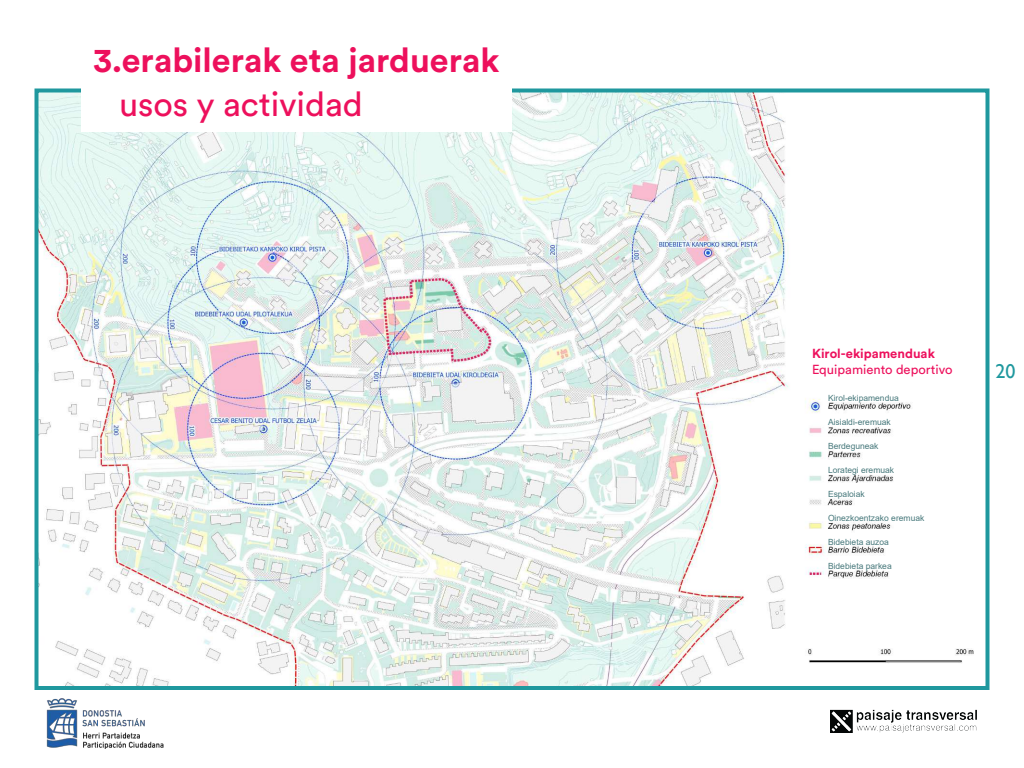
<style>
.page{position:relative;width:1024px;height:768px;background:#fff}
.page>*{position:absolute;margin:0;border:0;box-sizing:border-box;transform-origin:0 0}
.t1{font:700 34px "Circular Std";color:#ed105c}
.t2{font:34px "Circular Std";color:#ed105c}
.t3{font:20px "Gill Sans";color:#1f989e}
.t4{font:13px "Circular Std";color:#ed105c}
.t5{font:700 13px "Circular Std";color:#ed105c}
.t6{font:8.5px "Arial";color:#48797c}
</style>
<div class="page">
<img style="left:830px;top:709px;width:147px;height:24px">
<img style="left:46px;top:698px;width:118px;height:50px">
<img style="left:39px;top:93px;width:935px;height:592px">
<div style="left:34px;top:88px;width:956px;height:602px;border:4px solid #1f989e"></div>
<div style="left:82px;top:48px;width:430px;height:84px;background:#fff"></div>
<h1 class="t1" style="left:94px;top:38px;width:408px">3.erabilerak eta jarduerak</h1>
<h1 class="t2" style="left:119px;top:83px;width:245px">usos y actividad</h1>
<h3 class="t5" style="left:812px;top:345px;width:124px">Kirol-ekipamenduak</h3>
<h3 class="t4" style="left:812px;top:361px;width:142px">Equipamiento deportivo</h3>
<p class="t6" style="left:828px;top:392px;width:72px">Kirol-ekipamendua</p>
<p class="t6" style="left:828px;top:416px;width:64px">Aisialdi-eremuak</p>
<p class="t6" style="left:828px;top:440px;width:52px">Berdeguneak</p>
<p class="t6" style="left:828px;top:464px;width:68px">Lorategi eremuak</p>
<p class="t6" style="left:828px;top:488px;width:38px">Espaloiak</p>
<p class="t6" style="left:828px;top:512px;width:98px">Oinezkoentzako eremuak</p>
<p class="t6" style="left:828px;top:536px;width:62px">Bidebieta auzoa</p>
<p class="t6" style="left:828px;top:560px;width:65px">Bidebieta parkea</p>
<h2 class="t3" style="left:996px;top:359px;width:21px">20</h2>
</div>
